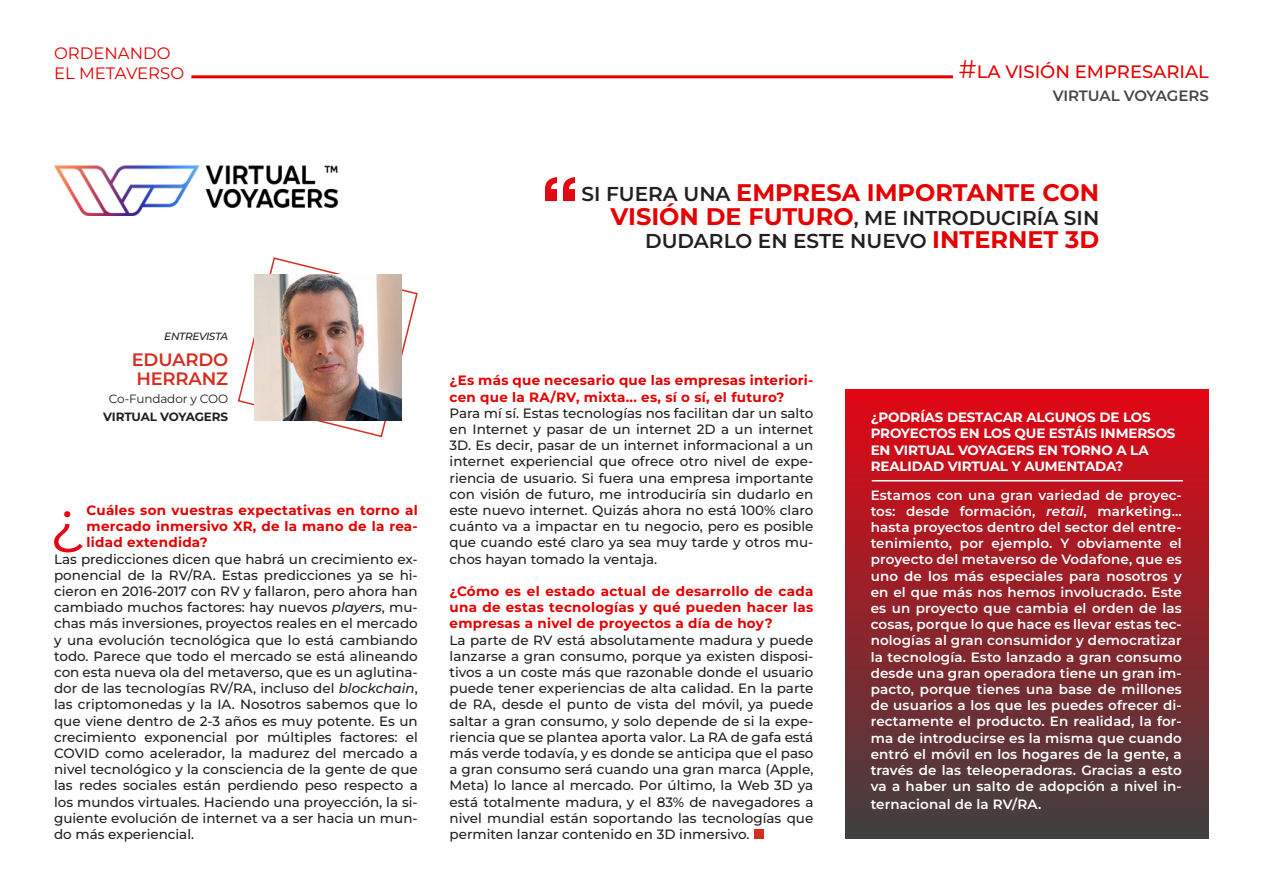
<style>
.page{position:relative;width:1263px;height:893px;background:#fff}
.page>*{position:absolute;margin:0;border:0;box-sizing:border-box;transform-origin:0 0}
.t1{font:72px "Silom";color:#e30613}
.t2{font:59.85px "Montserrat";color:#e30613}
.t3{font:700 24px "Montserrat";color:#e60000}
.t4{font:600 20.1px/23.7px "Montserrat";color:#231f20;text-align:right}
.t5{font:500 18px "Montserrat";color:#e60000}
.t6{font:600 18px "Montserrat";letter-spacing:-.01em;color:#d52d20}
.t7{font:16.5px "Montserrat";color:#e60000}
.t8{font:600 15px "Montserrat";letter-spacing:-.01em;color:#42474b}
.t9{font:500 13.5px/16.2px "Montserrat";color:#231f20;text-align:justify}
.t10{font:600 13.5px/16.2px "Montserrat";letter-spacing:.01em;color:#fff;text-align:justify}
.t11{font:700 13.5px/16.2px "Montserrat";letter-spacing:.02em;color:#e60000;text-align:justify}
.t12{font:700 13.5px/16.2px "Montserrat";letter-spacing:-.01em;color:#fff}
.t13{font:12px "Montserrat";letter-spacing:-.01em;color:#231f20}
.t14{font:700 12px "Montserrat";letter-spacing:-.02em;color:#231f20}
.t15{font:italic 500 10.5px "Montserrat";letter-spacing:-.03em;color:#231f20}
.s1{font-weight:400;font-size:25.5px}
.s2{font-weight:600;font-size:20.1px;color:#231f20}
.s3{font-weight:700;font-size:24px;color:#e60000}
.s4{font-style:italic}
</style>
<div class="page">
<div style="left:754px;top:829px;width:9px;height:10px;background:#d52d20"></div>
<div style="left:845px;top:389px;width:364px;height:449px;background:linear-gradient(to bottom,#e30715,#404040)"></div>
<hr style="left:872px;top:480px;width:311px;height:1px;background:#fff">
<hr style="left:191px;top:75px;width:762px;height:3px;background:#e60000">
<svg style="left:237px;top:257px;width:181px;height:181px"></svg>
<img style="left:254px;top:274px;width:147px;height:146px">
<img style="left:54px;top:165px;width:284px;height:50px">
<p class="t7" style="left:54px;top:42px;width:118px">ORDENANDO</p>
<p class="t7" style="left:54px;top:62px;width:132px">EL METAVERSO</p>
<p class="t5" style="left:959px;top:60px;width:252px"><span class="s1">#</span>LA VISIÓN EMPRESARIAL</p>
<p class="t8" style="left:1053px;top:85px;width:158px">VIRTUAL VOYAGERS</p>
<p class="t1" style="left:539px;top:164px;width:43px">“</p>
<p class="t3" style="left:581px;top:176px;width:519px"><span class="s2">SI FUERA UNA</span> EMPRESA IMPORTANTE CON</p>
<p class="t4" style="left:611px;top:205px;width:490px"><span class="s3">VISIÓN DE FUTURO</span>, ME INTRODUCIRÍA SIN<br>DUDARLO EN ESTE NUEVO <span class="s3">INTERNET 3D</span></p>
<p class="t15" style="left:164px;top:330px;width:65px">ENTREVISTA</p>
<p class="t6" style="left:132px;top:348px;width:98px">EDUARDO</p>
<p class="t6" style="left:136px;top:367px;width:93px">HERRANZ</p>
<p class="t13" style="left:109px;top:391px;width:121px">Co-Fundador y COO</p>
<p class="t14" style="left:103px;top:409px;width:126px">VIRTUAL VOYAGERS</p>
<p class="t2" style="left:50px;top:482px;width:35px">¿</p>
<p class="t11" style="left:87px;top:502px;width:333px">Cuáles son vuestras expectativas en torno al mercado inmersivo XR, de la mano de la rea&shy;lidad extendida?</p>
<p class="t9" style="left:54px;top:550px;width:365px">Las predicciones dicen que habrá un crecimiento ex&shy;ponencial de la RV/RA. Estas predicciones ya se hi&shy;cieron en 2016-2017 con RV y fallaron, pero ahora han cambiado muchos factores: hay nuevos <span class="s4">players</span>, mu&shy;chas más inversiones, proyectos reales en el mercado y una evolución tecnológica que lo está cambiando todo. Parece que todo el mercado se está alineando con esta nueva ola del metaverso, que es un aglutina&shy;dor de las tecnologías RV/RA, incluso del <span class="s4">blockchain</span>, las criptomonedas y la IA. Nosotros sabemos que lo que viene dentro de 2-3 años es muy potente. Es un crecimiento exponencial por múltiples factores: el COVID como acelerador, la madurez del mercado a nivel tecnológico y la consciencia de la gente de que las redes sociales están perdiendo peso respecto a los mundos virtuales. Haciendo una proyección, la si&shy;guiente evolución de internet va a ser hacia un mun&shy;do más experiencial.</p>
<p class="t11" style="left:450px;top:372px;width:365px">¿Es más que necesario que las empresas interiori&shy;cen que la RA/RV, mixta... es, sí o sí, el futuro?</p>
<p class="t9" style="left:450px;top:404px;width:365px">Para mí sí. Estas tecnologías nos facilitan dar un salto en Internet y pasar de un internet 2D a un internet 3D. Es decir, pasar de un internet informacional a un internet experiencial que ofrece otro nivel de expe&shy;riencia de usuario. Si fuera una empresa importante con visión de futuro, me introduciría sin dudarlo en este nuevo internet. Quizás ahora no está 100% claro cuánto va a impactar en tu negocio, pero es posible que cuando esté claro ya sea muy tarde y otros mu&shy;chos hayan tomado la ventaja.</p>
<p class="t11" style="left:450px;top:583px;width:365px">¿Cómo es el estado actual de desarrollo de cada una de estas tecnologías y qué pueden hacer las empresas a nivel de proyectos a día de hoy?</p>
<p class="t9" style="left:450px;top:631px;width:365px">La parte de RV está absolutamente madura y puede lanzarse a gran consumo, porque ya existen disposi&shy;tivos a un coste más que razonable donde el usuario puede tener experiencias de alta calidad. En la parte de RA, desde el punto de vista del móvil, ya puede saltar a gran consumo, y solo depende de si la expe&shy;riencia que se plantea aporta valor. La RA de gafa está más verde todavía, y es donde se anticipa que el paso a gran consumo será cuando una gran marca (Apple, Meta) lo lance al mercado. Por último, la Web 3D ya está totalmente madura, y el 83% de navegadores a nivel mundial están soportando las tecnologías que permiten lanzar contenido en 3D inmersivo.</p>
<p class="t12" style="left:871px;top:409px;width:306px">¿PODRÍAS DESTACAR ALGUNOS DE LOS PROYECTOS EN LOS QUE ESTÁIS INMERSOS EN VIRTUAL VOYAGERS EN TORNO A LA REALIDAD VIRTUAL Y AUMENTADA?</p>
<p class="t10" style="left:871px;top:486px;width:313px">Estamos con una gran variedad de proyec&shy;tos: desde formación, <span class="s4">retail</span>, marketing... hasta proyectos dentro del sector del entre&shy;tenimiento, por ejemplo. Y obviamente el proyecto del metaverso de Vodafone, que es uno de los más especiales para nosotros y en el que más nos hemos involucrado. Este es un proyecto que cambia el orden de las cosas, porque lo que hace es llevar estas tec&shy;nologías al gran consumidor y democratizar la tecnología. Esto lanzado a gran consumo desde una gran operadora tiene un gran im&shy;pacto, porque tienes una base de millones de usuarios a los que les puedes ofrecer di&shy;rectamente el producto. En realidad, la for&shy;ma de introducirse es la misma que cuando entró el móvil en los hogares de la gente, a través de las teleoperadoras. Gracias a esto va a haber un salto de adopción a nivel in-</p>
<p class="t10" style="left:871px;top:796px;width:172px">ternacional de la RV/RA.</p>
</div>
